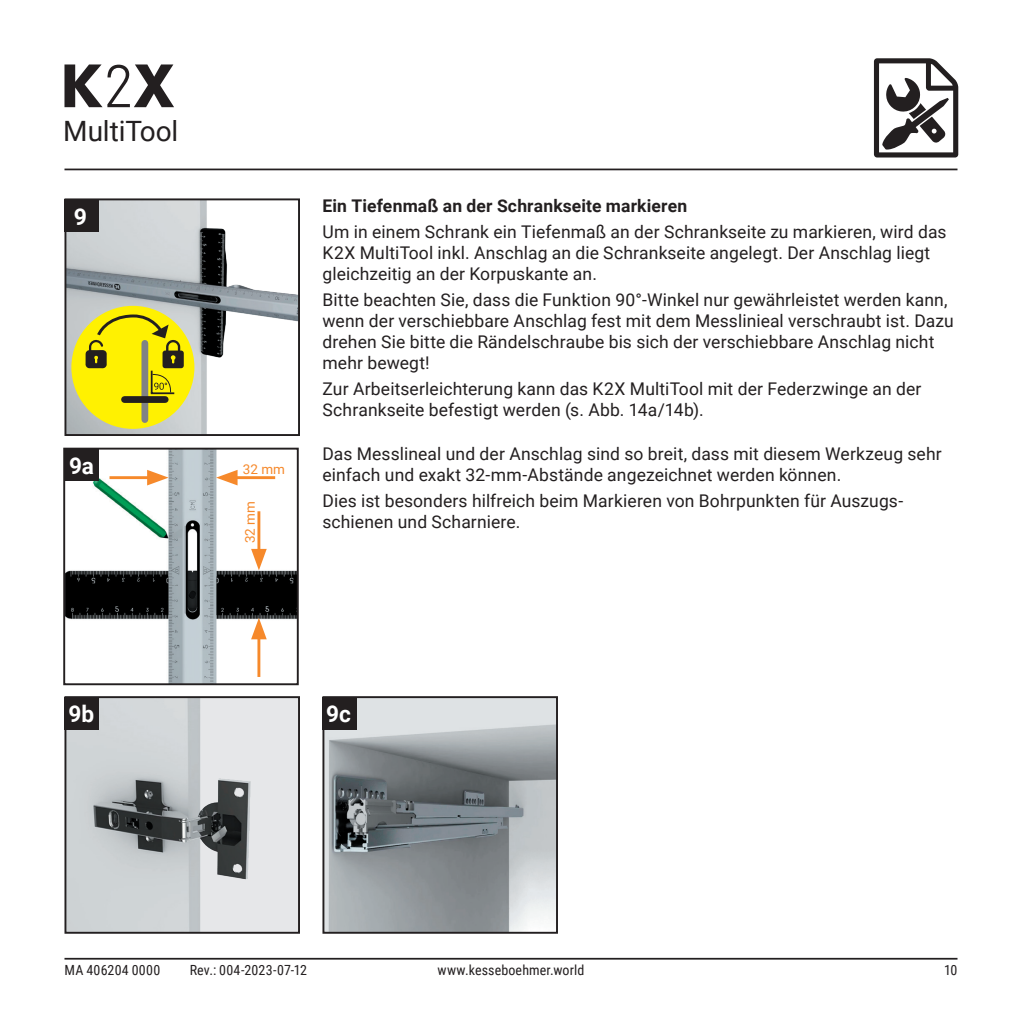
<style>
.page{position:relative;width:1022px;height:1022px;background:#fff}
.page>*{position:absolute;margin:0;border:0;box-sizing:border-box;transform-origin:0 0}
.t1{font:28px "Roboto";letter-spacing:-.005em;color:#231f20}
.t2{font:700 23.1px "Roboto";color:#fff}
.t3{font:17.5px/21px "Roboto";letter-spacing:.005em;color:#231f20}
.t4{font:700 17.5px "Roboto";letter-spacing:.01em;color:#231f20}
.t5{font:14px "Roboto Condensed";letter-spacing:.01em;color:#231f20}
.t6{font:13.47px "Roboto";color:#f6892b}
</style>
<div class="page">
<hr style="left:64px;top:958px;width:893px;height:2px;background:#231f20">
<hr style="left:64px;top:169px;width:893px;height:1px;background:#231f20">
<svg style="left:64px;top:64px;width:110px;height:43px"></svg>
<svg style="left:874px;top:58px;width:84px;height:99px"></svg>
<img style="left:66px;top:451px;width:230px;height:231px">
<div style="left:63px;top:448px;width:236px;height:237px;border:2px solid #231f20"></div>
<hr style="left:110px;top:476px;width:45px;height:3px;background:#f6892b">
<svg style="left:147px;top:470px;width:22px;height:15px"></svg>
<hr style="left:229px;top:476px;width:46px;height:3px;background:#f6892b">
<svg style="left:216px;top:470px;width:22px;height:15px"></svg>
<hr style="left:257px;top:631px;width:3px;height:46px;background:#f6892b">
<svg style="left:251px;top:618px;width:16px;height:21px"></svg>
<hr style="left:257px;top:511px;width:3px;height:46px;background:#f6892b">
<svg style="left:251px;top:549px;width:16px;height:21px"></svg>
<img style="left:67px;top:201px;width:230px;height:232px">
<div style="left:64px;top:198px;width:236px;height:238px;border:2px solid #231f20"></div>
<div style="left:64px;top:199px;width:35px;height:33px;background:#231f20"></div>
<div style="left:65px;top:448px;width:34px;height:33px;background:#231f20"></div>
<img style="left:67px;top:699px;width:230px;height:232px">
<div style="left:64px;top:696px;width:236px;height:238px;border:2px solid #231f20"></div>
<img style="left:325px;top:699px;width:230px;height:232px">
<div style="left:322px;top:696px;width:236px;height:238px;border:2px solid #231f20"></div>
<div style="left:64px;top:697px;width:35px;height:33px;background:#231f20"></div>
<div style="left:322px;top:697px;width:35px;height:33px;background:#231f20"></div>
<div style="left:71px;top:306px;width:123px;height:123px;background:#fff101;border-radius:50%"></div>
<svg style="left:86px;top:313px;width:98px;height:55px"></svg>
<div style="left:141px;top:343px;width:7px;height:77px;background:#808285"></div>
<div style="left:124px;top:396px;width:41px;height:7px;background:#231f20"></div>
<hr style="left:151px;top:371px;width:2px;height:22px;background:#231f20">
<hr style="left:151px;top:392px;width:23px;height:2px;background:#231f20">
<svg style="left:152px;top:374px;width:21px;height:19px"></svg>
<h1 class="t1" style="left:63px;top:111px;width:117px">MultiTool</h1>
<h2 class="t2" style="left:74px;top:200px;width:15px">9</h2>
<h2 class="t2" style="left:69px;top:449px;width:26px">9a</h2>
<p class="t6" style="left:243px;top:459px;width:44px">32 mm</p>
<p class="t6" style="left:241px;top:543px;width:44px;rotate:-90deg">32 mm</p>
<p class="t4" style="left:322px;top:193px;width:366px">Ein Tiefenmaß an der Schrankseite markieren</p>
<p class="t3" style="left:322px;top:220px;width:626px">Um in einem Schrank ein Tiefenmaß an der Schrankseite zu markieren, wird das<br>K2X MultiTool inkl. Anschlag an die Schrankseite angelegt. Der Anschlag liegt gleichzeitig an der Korpuskante an.</p>
<p class="t3" style="left:322px;top:288px;width:633px">Bitte beachten Sie, dass die Funktion 90°-Winkel nur gewährleistet werden kann, wenn der verschiebbare Anschlag fest mit dem Messlinieal verschraubt ist. Dazu drehen Sie bitte die Rändelschraube bis sich der verschiebbare Anschlag nicht mehr bewegt!</p>
<p class="t3" style="left:322px;top:377px;width:600px">Zur Arbeitserleichterung kann das K2X MultiTool mit der Federzwinge an der<br>Schrankseite befestigt werden (s. Abb. 14a/14b).</p>
<p class="t3" style="left:322px;top:443px;width:621px">Das Messlineal und der Anschlag sind so breit, dass mit diesem Werkzeug sehr einfach und exakt 32-mm-Abstände angezeichnet werden können.</p>
<p class="t3" style="left:322px;top:490px;width:582px">Dies ist besonders hilfreich beim Markieren von Bohrpunkten für Auszugs&shy;schienen und Scharniere.</p>
<h2 class="t2" style="left:69px;top:698px;width:27px">9b</h2>
<h2 class="t2" style="left:326px;top:698px;width:26px">9c</h2>
<p class="t5" style="left:64px;top:960px;width:97px">MA 406204 0000</p>
<p class="t5" style="left:190px;top:960px;width:119px">Rev.: 004-2023-07-12</p>
<p class="t5" style="left:438px;top:960px;width:148px">www.kesseboehmer.world</p>
<p class="t5" style="left:944px;top:960px;width:15px">10</p>
</div>
